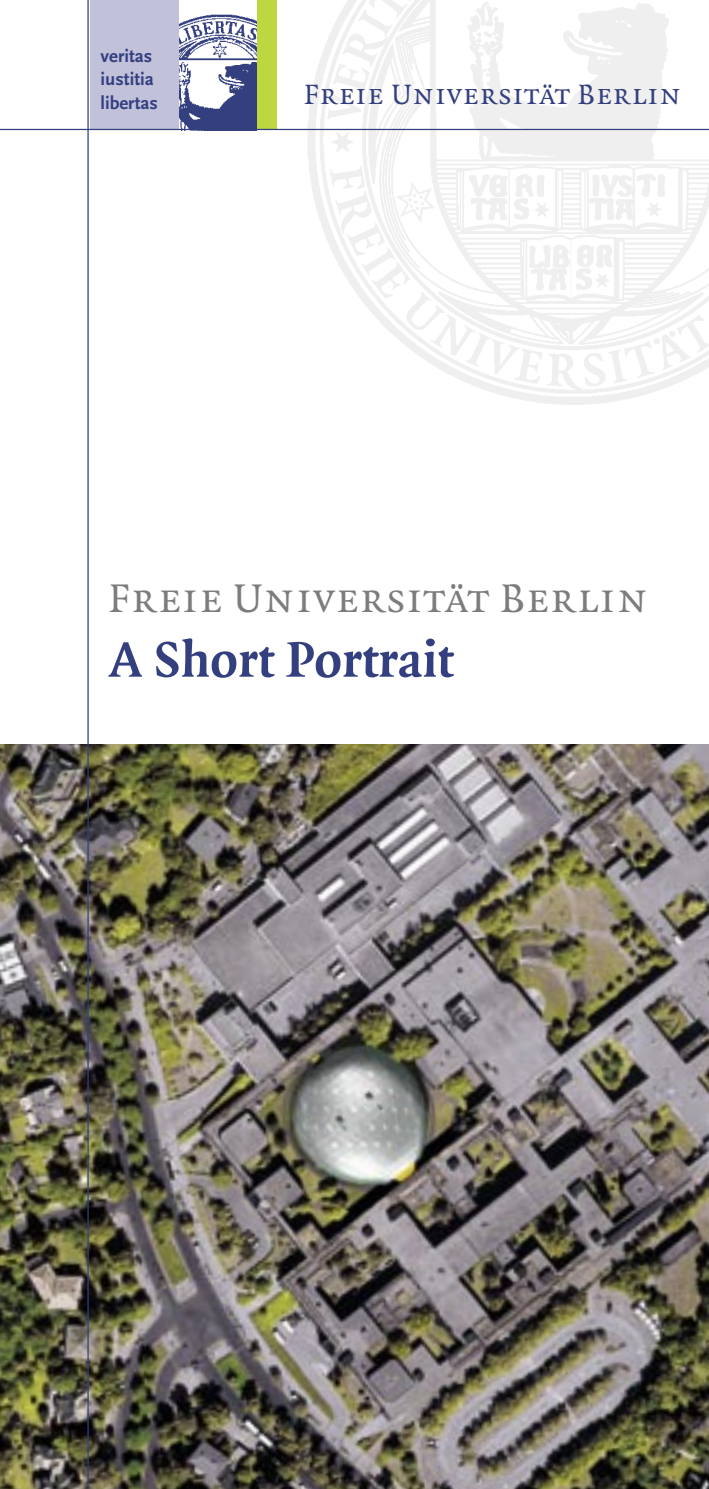
<style>
.page{position:relative;width:709px;height:1489px;background:#fff}
.page>*{position:absolute;margin:0;border:0;box-sizing:border-box;transform-origin:0 0}
.Fliesstext{font:700 53.75px "Quadraat";color:#333f7f}
.Fliesstext-2{font:43px "Quadraat Small Caps";letter-spacing:.015em;color:#7c7c7c}
.t1{font:30px "Quadraat Small Caps";letter-spacing:.015em;color:#333f7f}
.t2{font:700 18.75px "Scala Sans";color:#333f7f}
</style>
<div class="page">
<div style="left:256px;top:0;width:20px;height:130px;background:#bdd741"></div>
<img style="left:178px;top:9px;width:78px;height:120px">
<div style="left:90px;top:0;width:88px;height:130px;background:#c1c1da"></div>
<img style="left:0;top:744px;width:709px;height:744px">
<hr style="left:0;top:129px;width:709px;height:1px;background:#333f7f">
<hr style="left:87px;top:0;width:2px;height:1488px;background:#333f7f">
<p class="t2" style="left:101px;top:45px;width:53px">veritas</p>
<p class="t2" style="left:101px;top:69px;width:55px">iustitia</p>
<p class="t2" style="left:101px;top:92px;width:59px">libertas</p>
<p class="t1" style="left:304px;top:79px;width:379px">Freie Universität Berlin</p>
<p class="Fliesstext-2" style="left:109px;top:576px;width:541px">Freie Universität Berlin</p>
<p class="Fliesstext" style="left:109px;top:630px;width:346px">A Short Portrait</p>
</div>
